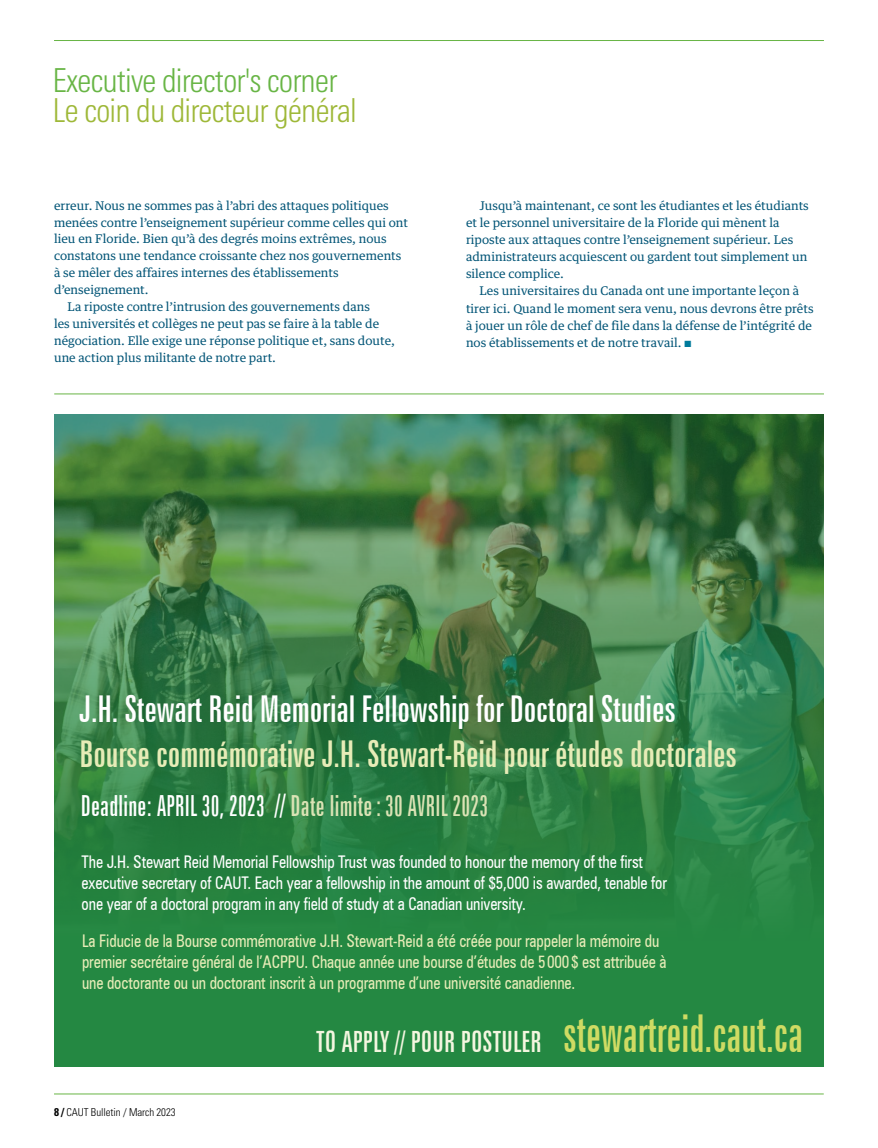
<style>
.page{position:relative;width:878px;height:1148px;background:#fff}
.page>*{position:absolute;margin:0;border:0;box-sizing:border-box;transform-origin:0 0}
.t1{font:extra-condensed 36.9px "Zurich BT";letter-spacing:-.005em;color:#e7ecb7}
.t2{font:extra-condensed 36.9px "Zurich BT";letter-spacing:-.005em;color:#fff}
.t3{font:300 condensed 33px "Univers Next Pro";letter-spacing:-.03em;color:#68b545}
.t4{font:300 condensed 33px "Univers Next Pro";letter-spacing:-.03em;color:#9eb838}
.t5{font:extra-condensed 29.25px "Zurich BT";letter-spacing:.005em;color:#f4f6e0}
.t6{font:extra-condensed 29.1px "Zurich BT";letter-spacing:.01em;color:#fff;scale:.9 1}
.t7{font:condensed 17.55px/21px "Zurich BT";letter-spacing:-.005em;color:#e7ecb7;scale:.9 1}
.t8{font:condensed 17.55px/21px "Zurich BT";letter-spacing:-.005em;color:#fff;scale:.9 1}
.t9{font:12px/17px "Guardian Text Egyp";color:#005476}
.Body{font:300 condensed 10.8px "Univers LT Std";letter-spacing:-.005em;color:#000}
.s1{color:#007a9b}
.s2{color:#dbe3b5}
.s3{font-weight:700;font-size:11.25px}
.s4{font-size:52.2px;color:#cfdb63}
</style>
<div class="page">
<hr style="left:54px;top:40px;width:770px;height:1px;background:#68b545">
<hr style="left:54px;top:1093px;width:769px;height:1px;background:#68b545">
<div style="left:54px;top:414px;width:770px;height:652px;background:#248842"></div>
<img style="left:54px;top:414px;width:770px;height:483px">
<hr style="left:54px;top:393px;width:769px;height:1px;background:#68b545">
<p class="t3" style="left:52px;top:61px;width:286px">Executive director's corner</p>
<p class="t4" style="left:52px;top:91px;width:306px">Le coin du directeur général</p>
<p class="t9" style="left:54px;top:195px;width:355px">erreur. Nous ne sommes pas à l’abri des attaques politiques menées contre l’enseignement supérieur comme celles qui ont lieu en Floride. Bien qu’à des degrés moins extrêmes, nous constatons une tendance croissante chez nos gouvernements à se mêler des affaires internes des établissements d’enseignement.</p>
<p class="t9" style="left:54px;top:297px;width:342px;text-indent:14px">La riposte contre l’intrusion des gouvernements dans<br>les universités et collèges ne peut pas se faire à la table de négociation. Elle exige une réponse politique et, sans doute, une action plus militante de notre part.</p>
<p class="t9" style="left:466px;top:195px;width:344px;text-indent:14px">Jusqu’à maintenant, ce sont les étudiantes et les étudiants et le personnel universitaire de la Floride qui mènent la riposte aux attaques contre l’enseignement supérieur. Les administrateurs acquiescent ou gardent tout simplement un silence complice.</p>
<p class="t9" style="left:466px;top:281px;width:349px;text-indent:14px">Les universitaires du Canada ont une importante leçon à tirer ici. Quand le moment sera venu, nous devrons être prêts à jouer un rôle de chef de file dans la défense de l’intégrité de nos établissements et de notre travail. <span class="s1">■</span></p>
<p class="t2" style="left:79px;top:688px;width:598px">J.H. Stewart Reid Memorial Fellowship for Doctoral Studies</p>
<p class="t1" style="left:79px;top:732px;width:659px">Bourse commémorative J.H. Stewart-Reid pour études doctorales</p>
<p class="t6" style="left:81px;top:788px;width:454px">Deadline: APRIL 30, 2023 // <span class="s2">Date limite:30 AVRIL 2023</span></p>
<p class="t8" style="left:82px;top:851px;width:651px">The J.H. Stewart Reid Memorial Fellowship Trust was founded to honour the memory of the first executive secretary of CAUT. Each year a fellowship in the amount of $5,000 is awarded, tenable for one year of a doctoral program in any field of study at a Canadian university.</p>
<p class="t7" style="left:82px;top:930px;width:650px">La Fiducie de la Bourse commémorative J.H. Stewart-Reid a été créée pour rappeler la mémoire du premier secrétaire général de l’ACPPU. Chaque année une bourse d’études de 5000$ est attribuée à une doctorante ou un doctorant inscrit à un programme d’une université canadienne.</p>
<p class="Body" style="left:54px;top:1105px;width:123px"><span class="s3">8 /</span> CAUT Bulletin / March 2023</p>
<p class="t5" style="left:316px;top:1025px;width:488px">TO APPLY // POUR POSTULER <span class="s4">stewartreid.caut.ca</span></p>
</div>
